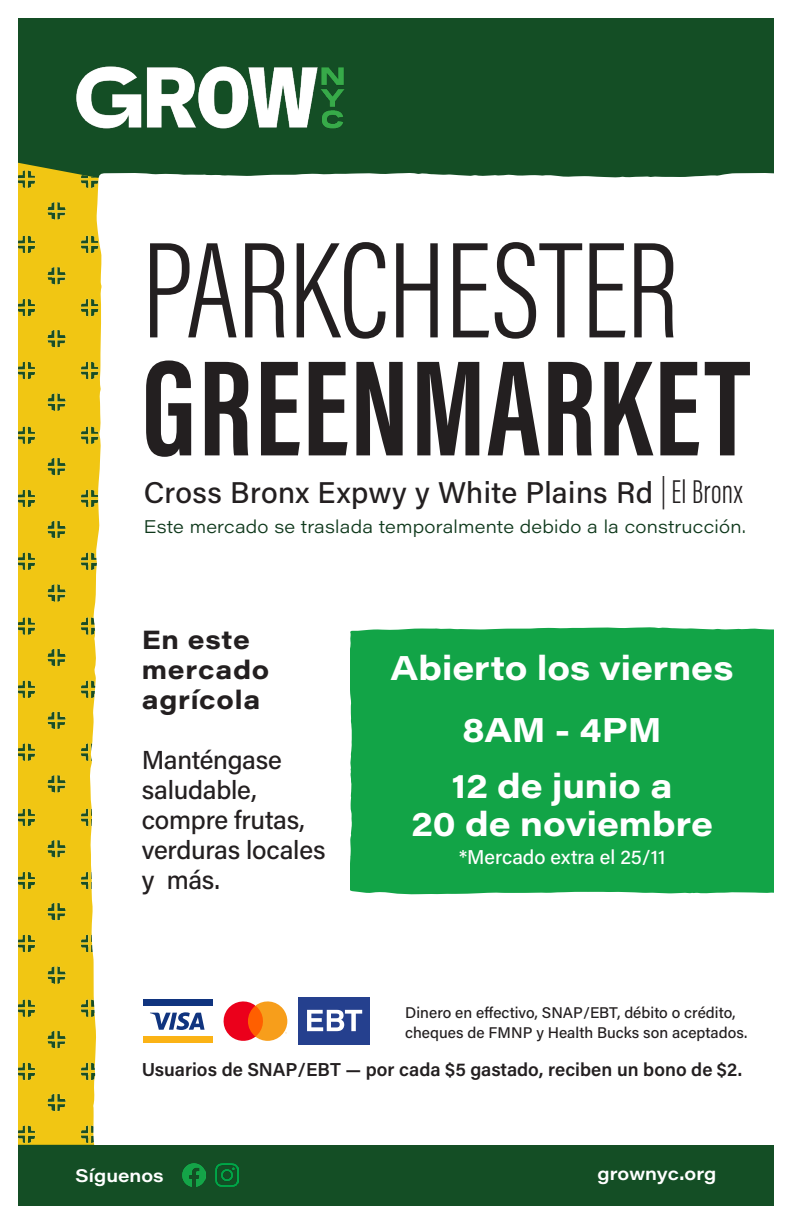
<style>
.page{position:relative;width:792px;height:1224px;background:#fff}
.page>*{position:absolute;margin:0;border:0;box-sizing:border-box;transform-origin:0 0}
.t1{font:140px "Acumin Variable Concept";letter-spacing:-.25em;color:#231f20}
.t2{font:34px/38px "Acumin Variable Concept";letter-spacing:.135em;color:#fff;text-align:center}
.t3{font:30px "Acumin Variable Concept";letter-spacing:.04em;color:#231f20}
.t4{font:500 26px/30px "Acumin Pro";letter-spacing:-.01em;color:#231f20}
.t5{font:700 26px/30px "Acumin Pro Wide";letter-spacing:.03em;color:#231f20}
.t6{font:20px "Acumin Variable Concept";letter-spacing:.03em;color:#fff}
.t7{font:18.8px "Acumin Variable Concept";letter-spacing:.04em;color:#231f20}
.t8{font:18px "Acumin Variable Concept";letter-spacing:.095em;color:#0e381b}
.t9{font:600 18px "Acumin Pro Wide";color:#fff}
.t10{font:15.6px/20px "Acumin Variable Concept";letter-spacing:.025em;color:#231f20}
.s1{font-size:32px}
.s2{font-size:34px}
</style>
<div class="page">
<div style="left:18px;top:18px;width:756px;height:1188px;background:#144e25"></div>
<img style="left:18px;top:163px;width:71px;height:982px">
<div style="left:89px;top:173px;width:685px;height:972px;background:#fff"></div>
<img style="left:76px;top:66px;width:269px;height:63px">
<div style="left:350px;top:627px;width:424px;height:268px;background:#12a447"></div>
<div style="left:220px;top:997px;width:71px;height:48px;background:#fff"></div>
<svg style="left:223px;top:1001px;width:64px;height:40px;background:#f56f3f"></svg>
<div style="left:298px;top:997px;width:72px;height:48px;background:#25408e"></div>
<svg style="left:307px;top:1010px;width:55px;height:21px"></svg>
<div style="left:142px;top:998px;width:71px;height:46px;background:#fff"></div>
<div style="left:143px;top:1037px;width:69px;height:6px;background:#fbb316"></div>
<div style="left:143px;top:1000px;width:69px;height:6px;background:#10347f"></div>
<svg style="left:150px;top:1012px;width:55px;height:18px"></svg>
<img style="left:182px;top:1164px;width:23px;height:23px">
<img style="left:215px;top:1164px;width:23px;height:23px">
<p class="t1" style="left:142px;top:193px;width:574px">PARKCHESTER</p>
<p class="t1" style="left:142px;top:311px;width:640px">GREENMARKET</p>
<p class="t3" style="left:144px;top:472px;width:606px">Cross Bronx Expwy y White Plains Rd <span class="s1">|</span><span class="s2">El Bronx</span></p>
<p class="t8" style="left:144px;top:514px;width:603px">Este mercado se traslada temporalmente debido a la construcción.</p>
<p class="t5" style="left:142px;top:624px;width:129px">En este mercado agrícola</p>
<p class="t4" style="left:142px;top:744px;width:185px">Manténgase saludable, compre frutas, verduras locales y más.</p>
<p class="t2" style="left:391px;top:648px;width:339px">Abierto los viernes</p>
<p class="t2" style="left:463px;top:710px;width:196px">8AM - 4PM</p>
<p class="t2" style="left:411px;top:766px;width:298px">12 de junio a<br>20 de noviembre</p>
<p class="t6" style="left:459px;top:843px;width:207px">*Mercado extra el 25/11</p>
<p class="t10" style="left:405px;top:1002px;width:343px">Dinero en effectivo, SNAP/EBT, débito o crédito, cheques de FMNP y Health Bucks son aceptados.</p>
<p class="t7" style="left:142px;top:1057px;width:601px">Usuarios de SNAP/EBT — por cada $5 gastado, reciben un bono de $2.</p>
<p class="t9" style="left:76px;top:1162px;width:90px">Síguenos</p>
<p class="t9" style="left:598px;top:1161px;width:120px">grownyc.org</p>
</div>
